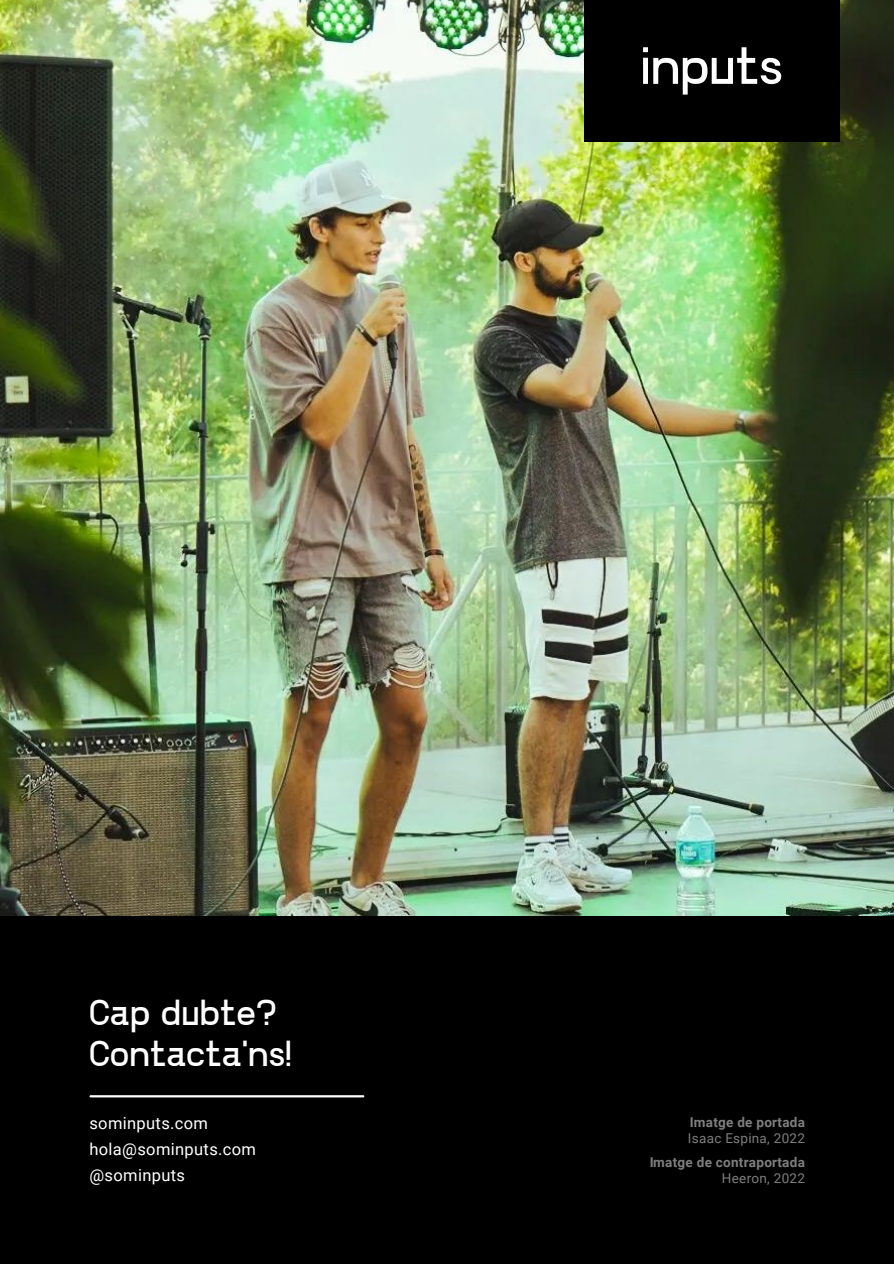
<style>
.page{position:relative;width:894px;height:1264px;background:#fff}
.page>*{position:absolute;margin:0;border:0;box-sizing:border-box;transform-origin:0 0}
.t1{font:36px/40.5px "SK Concretica";letter-spacing:.01em;color:#fff}
.t2{font:16.5px/26px "Roboto";letter-spacing:.02em;color:#fff}
.t3{font:700 13.5px "Roboto";letter-spacing:.02em;color:#fff}
.t4{font:13.5px "Roboto";letter-spacing:.02em;color:#fff}
</style>
<div class="page">
<div style="left:0;top:0;width:893px;height:1263px;background:#000"></div>
<img style="left:0;top:0;width:893px;height:915px">
<hr style="left:90px;top:1095px;width:273px;height:2px;background:#fff">
<div style="left:584px;top:0;width:256px;height:142px;background:#000"></div>
<svg style="left:643px;top:47px;width:4px;height:37px"></svg>
<svg style="left:653px;top:47px;width:128px;height:48px"></svg>
<h1 class="t1" style="left:89px;top:996px;width:203px">Cap dubte?<br>Contacta'ns!</h1>
<p class="t2" style="left:89px;top:1110px;width:168px">sominputs.com hola@sominputs.com @sominputs</p>
<p class="t3" style="left:689px;top:1114px;width:117px">Imatge de portada</p>
<p class="t4" style="left:687px;top:1130px;width:118px">Isaac Espina, 2022</p>
<p class="t3" style="left:649px;top:1154px;width:157px">Imatge de contraportada</p>
<p class="t4" style="left:721px;top:1170px;width:84px">Heeron, 2022</p>
</div>
